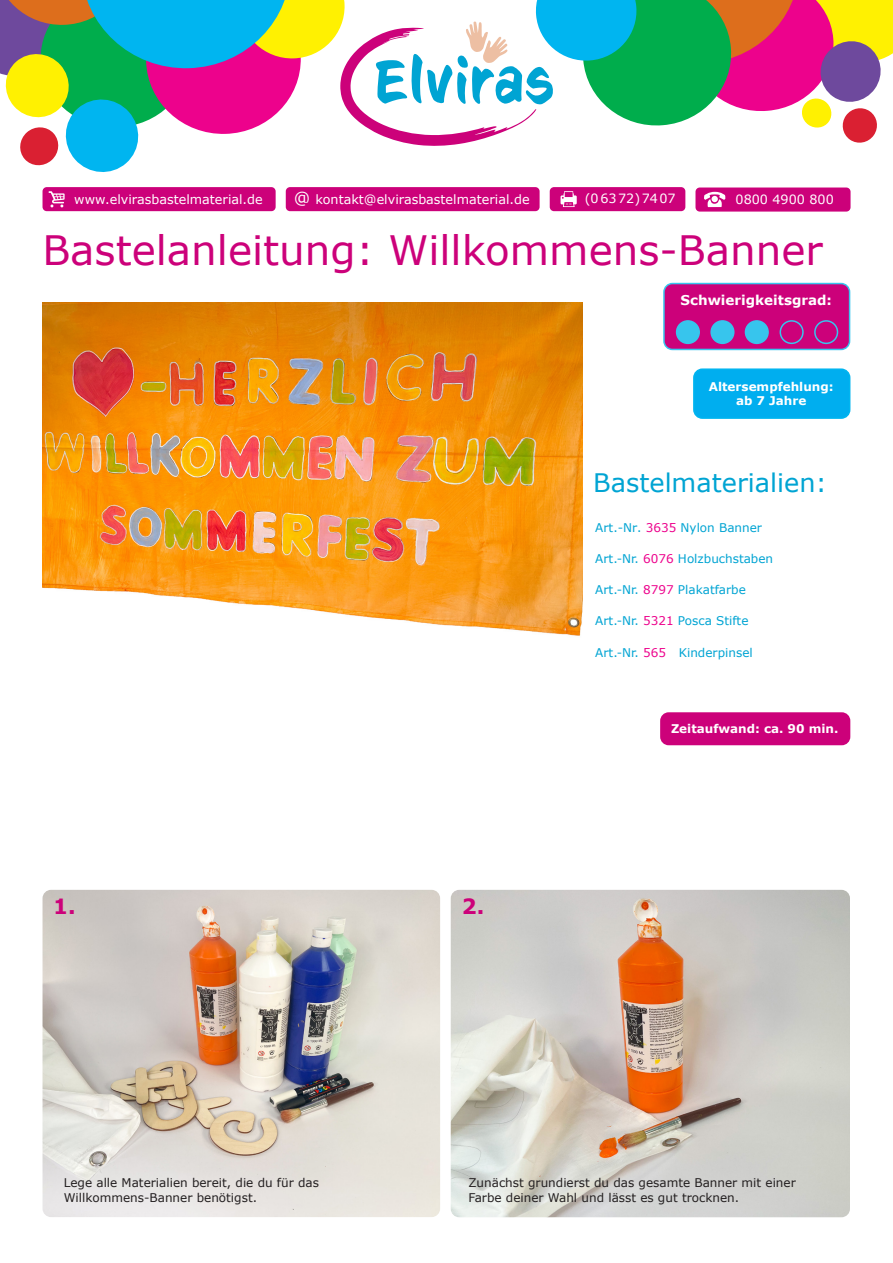
<style>
.page{position:relative;width:893px;height:1263px;background:#fff}
.page>*{position:absolute;margin:0;border:0;box-sizing:border-box;transform-origin:0 0}
.t1{font:40.5px "Verdana";color:#cc017a}
.t2{font:25.5px "Verdana";color:#00a4d3}
.t3{font:700 21px "Verdana";color:#cc017a}
.t4{font:700 13.5px "Verdana";color:#fff}
.t5{font:12.75px "Verdana";color:#fff}
.t6{font:12px/14.4px "Verdana";color:#231f20}
.t7{font:12px "Verdana";color:#00a4d3}
.t8{font:700 12px "Verdana";color:#fff}
.s1{font-size:16.5px}
.s2{color:#ed028c}
</style>
<div class="page">
<svg style="left:0;top:0;width:893px;height:172px"></svg>
<div style="left:695px;top:187px;width:155px;height:25px;background:#cc017a;border-radius:4px"></div>
<svg style="left:704px;top:192px;width:21px;height:15px"></svg>
<div style="left:286px;top:187px;width:254px;height:24px;background:#cc017a;border-radius:4px"></div>
<div style="left:550px;top:187px;width:135px;height:24px;background:#cc017a;border-radius:4px"></div>
<svg style="left:561px;top:191px;width:16px;height:16px"></svg>
<div style="left:43px;top:187px;width:233px;height:24px;background:#cc017a;border-radius:4px"></div>
<svg style="left:48px;top:191px;width:17px;height:16px"></svg>
<img style="left:43px;top:303px;width:540px;height:333px">
<img style="left:43px;top:890px;width:397px;height:327px">
<img style="left:451px;top:890px;width:399px;height:327px">
<div style="left:660px;top:712px;width:190px;height:33px;background:#cc017a;border-radius:9px"></div>
<div style="left:664px;top:284px;width:186px;height:65px;background:#cc017a;border-radius:9px"></div>
<div style="left:663px;top:283px;width:187px;height:67px;border:2px solid #38c5ee;border-radius:9px"></div>
<div style="left:677px;top:321px;width:22px;height:22px;background:#37c5ed;border-radius:50%"></div>
<div style="left:676px;top:320px;width:24px;height:24px;border:2px solid #37c5ed;border-radius:50%"></div>
<div style="left:711px;top:321px;width:23px;height:22px;background:#37c5ed;border-radius:50%"></div>
<div style="left:710px;top:320px;width:24px;height:24px;border:2px solid #37c5ed;border-radius:50%"></div>
<div style="left:780px;top:320px;width:24px;height:24px;border:2px solid #37c5ed;border-radius:50%"></div>
<div style="left:814px;top:320px;width:24px;height:24px;border:2px solid #37c5ed;border-radius:50%"></div>
<div style="left:694px;top:369px;width:156px;height:49px;background:#00aeef;border-radius:9px"></div>
<div style="left:693px;top:368px;width:157px;height:51px;border:2px solid #00b5f0;border-radius:9px"></div>
<div style="left:745px;top:321px;width:23px;height:22px;background:#37c5ed;border-radius:50%"></div>
<div style="left:745px;top:320px;width:24px;height:24px;border:2px solid #37c5ed;border-radius:50%"></div>
<p class="t5" style="left:74px;top:191px;width:190px">www.elvirasbastelmaterial.de</p>
<p class="t5" style="left:294px;top:191px;width:237px"><span class="s1">@</span> kontakt@elvirasbastelmaterial.de</p>
<p class="t5" style="left:585px;top:191px;width:92px">(06372)7407</p>
<p class="t5" style="left:736px;top:191px;width:100px">0800 4900 800</p>
<h1 class="t1" style="left:43px;top:224px;width:782px">Bastelanleitung: Willkommens-Banner</h1>
<p class="t4" style="left:680px;top:292px;width:153px">Schwierigkeitsgrad:</p>
<p class="t8" style="left:709px;top:379px;width:126px">Altersempfehlung:</p>
<p class="t8" style="left:736px;top:393px;width:72px">ab 7 Jahre</p>
<p class="t2" style="left:593px;top:467px;width:235px">Bastelmaterialien:</p>
<p class="t7" style="left:595px;top:519px;width:168px">Art.-Nr. <span class="s2">3635</span> Nylon Banner</p>
<p class="t7" style="left:595px;top:551px;width:179px">Art.-Nr. <span class="s2">6076</span> Holzbuchstaben</p>
<p class="t7" style="left:595px;top:582px;width:152px">Art.-Nr. <span class="s2">8797</span> Plakatfarbe</p>
<p class="t7" style="left:595px;top:613px;width:155px">Art.-Nr. <span class="s2">5321</span> Posca Stifte</p>
<p class="t7" style="left:595px;top:644px;width:159px">Art.-Nr. <span class="s2">565</span> Kinderpinsel</p>
<p class="t3" style="left:53px;top:892px;width:24px">1.</p>
<p class="t3" style="left:462px;top:892px;width:24px">2.</p>
<p class="t8" style="left:671px;top:721px;width:169px">Zeitaufwand: ca. 90 min.</p>
<p class="t6" style="left:64px;top:1176px;width:257px">Lege alle Materialien bereit, die du für das<br>Willkommens-Banner benötigst.</p>
<p class="t6" style="left:468px;top:1176px;width:329px">Zunächst grundierst du das gesamte Banner mit einer<br>Farbe deiner Wahl und lässt es gut trocknen.</p>
</div>
